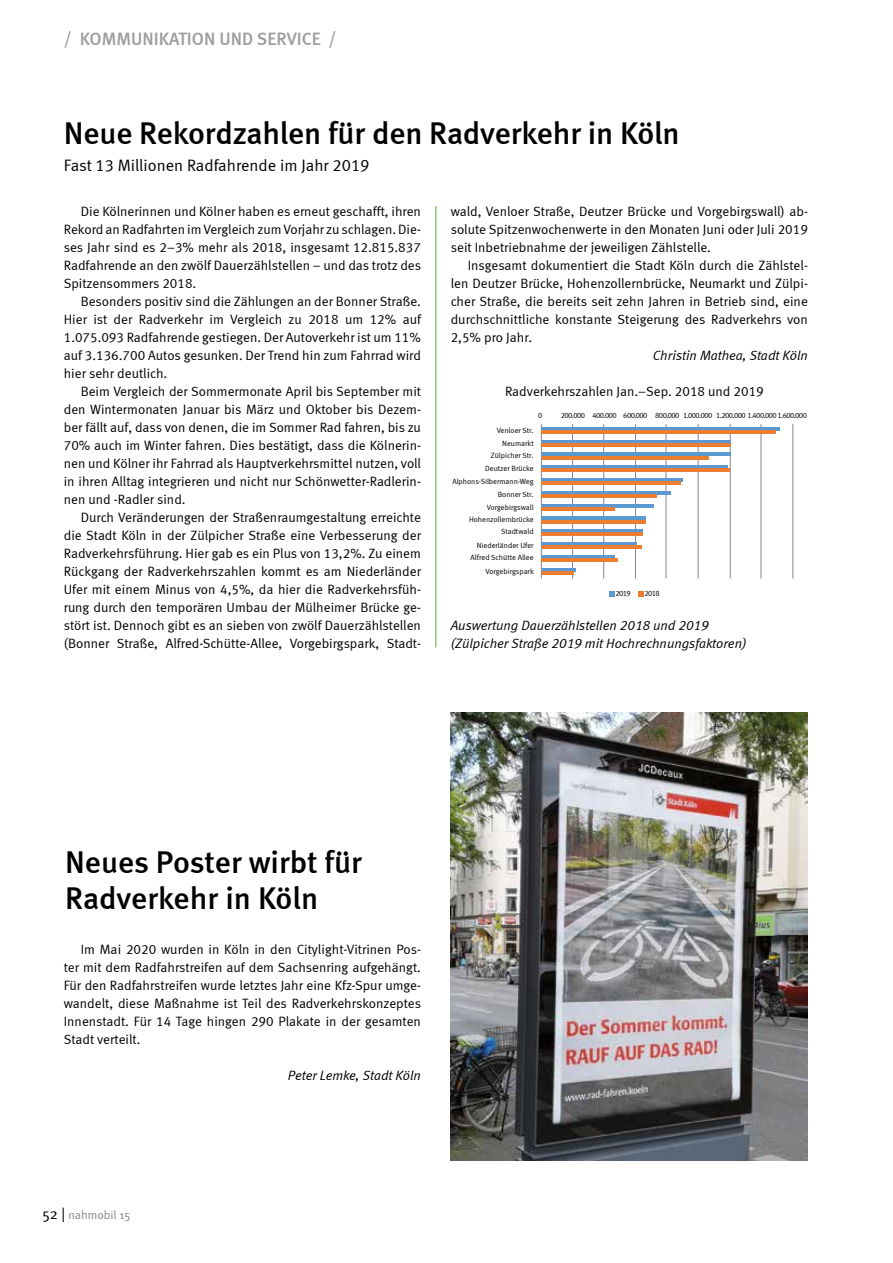
<style>
.page{position:relative;width:893px;height:1263px;background:#fff}
.page>*{position:absolute;margin:0;border:0;box-sizing:border-box;transform-origin:0 0}
.t1{font:31.5px/36px "Meta Medium LF";letter-spacing:-.005em;color:#000}
.t2{font:500 18px "Meta";color:#9d9d9c}
.t3{font:16.5px "Meta Normal LF";color:#000}
.t4{font:13.5px/18px "Meta Normal LF";color:#000;text-align:justify}
.t5{font:italic 13.5px/18px "Meta Normal LF";color:#000}
.t6{font:12px "Meta Normal";letter-spacing:-.005em;color:#878787}
.t7{font:7.65px/12.9px "Meta Normal LF";letter-spacing:-.005em;color:#000;text-align:right}
.t8{font:7.65px "Meta Normal LF";letter-spacing:-.075em;color:#000}
.s1{font-size:15px;color:#000}
</style>
<div class="page">
<hr style="left:436px;top:206px;width:1px;height:441px;background:#52ae32">
<img style="left:451px;top:713px;width:357px;height:448px">
<hr style="left:541px;top:424px;width:1px;height:154px;background:#878787">
<hr style="left:635px;top:424px;width:1px;height:154px;background:#878787">
<hr style="left:666px;top:424px;width:1px;height:154px;background:#878787">
<hr style="left:698px;top:424px;width:1px;height:154px;background:#878787">
<hr style="left:730px;top:424px;width:1px;height:154px;background:#878787">
<hr style="left:761px;top:424px;width:1px;height:154px;background:#878787">
<hr style="left:793px;top:424px;width:1px;height:154px;background:#878787">
<hr style="left:603px;top:424px;width:1px;height:154px;background:#878787">
<hr style="left:572px;top:424px;width:1px;height:154px;background:#878787">
<svg style="left:609px;top:591px;width:5px;height:5px"></svg>
<hr style="left:542px;top:568px;width:33px;height:3px;background:#5c99d3">
<hr style="left:542px;top:555px;width:73px;height:3px;background:#5c99d3">
<hr style="left:542px;top:542px;width:95px;height:3px;background:#5c99d3">
<hr style="left:542px;top:529px;width:101px;height:4px;background:#5c99d3">
<hr style="left:542px;top:517px;width:104px;height:3px;background:#5c99d3">
<hr style="left:542px;top:504px;width:112px;height:3px;background:#5c99d3">
<hr style="left:542px;top:491px;width:129px;height:3px;background:#5c99d3">
<hr style="left:542px;top:478px;width:141px;height:4px;background:#5c99d3">
<svg style="left:542px;top:465px;width:186px;height:4px"></svg>
<hr style="left:542px;top:453px;width:188px;height:3px;background:#5c99d3">
<hr style="left:542px;top:440px;width:189px;height:3px;background:#5c99d3">
<svg style="left:542px;top:427px;width:238px;height:4px"></svg>
<hr style="left:542px;top:571px;width:31px;height:3px;background:#ed7d31">
<hr style="left:542px;top:558px;width:76px;height:4px;background:#ed7d31">
<hr style="left:542px;top:545px;width:100px;height:4px;background:#ed7d31">
<hr style="left:542px;top:532px;width:101px;height:4px;background:#ed7d31">
<hr style="left:542px;top:520px;width:104px;height:3px;background:#ed7d31">
<hr style="left:542px;top:507px;width:73px;height:4px;background:#ed7d31">
<hr style="left:542px;top:494px;width:115px;height:4px;background:#ed7d31">
<hr style="left:542px;top:481px;width:139px;height:4px;background:#ed7d31">
<hr style="left:542px;top:469px;width:188px;height:3px;background:#ed7d31">
<hr style="left:542px;top:456px;width:166px;height:3px;background:#ed7d31">
<hr style="left:542px;top:443px;width:189px;height:3px;background:#ed7d31">
<hr style="left:542px;top:431px;width:234px;height:3px;background:#ed7d31">
<svg style="left:638px;top:591px;width:6px;height:5px"></svg>
<h2 class="t2" style="left:64px;top:28px;width:274px">/ KOMMUNIKATION UND SERVICE /</h2>
<h1 class="t1" style="left:64px;top:115px;width:617px">Neue Rekordzahlen für den Radverkehr in Köln</h1>
<p class="t3" style="left:64px;top:156px;width:307px">Fast 13 Millionen Radfahrende im Jahr 2019</p>
<p class="t4" style="left:64px;top:202px;width:359px;text-indent:17px">Die Kölnerinnen und Kölner haben es erneut geschafft, ihren Rekord an Radfahrten im Vergleich zum Vorjahr zu schlagen. Die&shy;ses Jahr sind es 2–3% mehr als 2018, insgesamt 12.815.837<br>Radfahrende an den zwölf Dauerzählstellen – und das trotz des Spitzensommers 2018.</p>
<p class="t4" style="left:64px;top:292px;width:359px;text-indent:17px">Besonders positiv sind die Zählungen an der Bonner Straße.<br>Hier ist der Radverkehr im Vergleich zu 2018 um 12% auf 1.075.093 Radfahrende gestiegen. Der Autoverkehr ist um 11% auf 3.136.700 Autos gesunken. Der Trend hin zum Fahrrad wird hier sehr deutlich.</p>
<p class="t4" style="left:64px;top:382px;width:359px;text-indent:17px">Beim Vergleich der Sommermonate April bis September mit den Wintermonaten Januar bis März und Oktober bis Dezem&shy;ber fällt auf, dass von denen, die im Sommer Rad fahren, bis zu 70% auch im Winter fahren. Dies bestätigt, dass die Kölnerin&shy;nen und Kölner ihr Fahrrad als Hauptverkehrsmittel nutzen, voll in ihren Alltag integrieren und nicht nur Schönwetter-Radlerin&shy;nen und -Radler sind.</p>
<p class="t4" style="left:64px;top:508px;width:359px;text-indent:17px">Durch Veränderungen der Straßenraumgestaltung erreichte die Stadt Köln in der Zülpicher Straße eine Verbesserung der Radverkehrsführung. Hier gab es ein Plus von 13,2%. Zu einem Rückgang der Radverkehrszahlen kommt es am Niederländer Ufer mit einem Minus von 4,5%, da hier die Radverkehrsfüh&shy;rung durch den temporären Umbau der Mülheimer Brücke ge&shy;stört ist. Dennoch gibt es an sieben von zwölf Dauerzählstellen (Bonner Straße, Alfred-Schütte-Allee, Vorgebirgspark, Stadt-</p>
<p class="t4" style="left:451px;top:202px;width:359px">wald, Venloer Straße, Deutzer Brücke und Vorgebirgswall) ab&shy;solute Spitzenwochenwerte in den Monaten Juni oder Juli 2019 seit Inbetriebnahme der jeweiligen Zählstelle.</p>
<p class="t4" style="left:451px;top:256px;width:359px;text-indent:17px">Insgesamt dokumentiert die Stadt Köln durch die Zählstel&shy;len Deutzer Brücke, Hohenzollernbrücke, Neumarkt und Zülpi&shy;cher Straße, die bereits seit zehn Jahren in Betrieb sind, eine durchschnittliche konstante Steigerung des Radverkehrs von 2,5% pro Jahr.</p>
<p class="t5" style="left:653px;top:346px;width:157px">Christin Mathea, Stadt Köln</p>
<p class="t4" style="left:505px;top:382px;width:260px">Radverkehrszahlen Jan.–Sep. 2018 und 2019</p>
<p class="t7" style="left:538px;top:409px;width:6px">0</p>
<p class="t7" style="left:561px;top:409px;width:26px">200.000</p>
<p class="t7" style="left:497px;top:424px;width:38px">Venloer Str.</p>
<p class="t7" style="left:452px;top:436px;width:83px">Neumarkt<br>Zülpicher Str.<br>Deutzer Brücke<br>Alphons-Silbermann-Weg<br>Bonner Str.<br>Vorgebirgswall</p>
<p class="t7" style="left:469px;top:513px;width:66px;line-height:12px">Hohenzollernbrücke<br>Stadtwald</p>
<p class="t7" style="left:471px;top:539px;width:65px;line-height:12.3px">Niederländer Ufer<br>Alfred Schütte Allee</p>
<p class="t7" style="left:485px;top:564px;width:50px">Vorgebirgspark</p>
<p class="t8" style="left:592px;top:411px;width:57px">400.000 600.000</p>
<p class="t8" style="left:655px;top:411px;width:153px">800.000 1.000.000 1.200.000 1.400.000 1.600.000</p>
<p class="t7" style="left:615px;top:587px;width:17px">2019</p>
<p class="t7" style="left:644px;top:587px;width:17px">2018</p>
<p class="t5" style="left:451px;top:616px;width:297px">Auswertung Dauerzählstellen 2018 und 2019 (Zülpicher Straße 2019 mit Hochrechnungsfaktoren)</p>
<h1 class="t1" style="left:65px;top:844px;width:298px">Neues Poster wirbt für<br>Radverkehr in Köln</h1>
<p class="t4" style="left:64px;top:940px;width:359px;text-indent:17px">Im Mai 2020 wurden in Köln in den Citylight-Vitrinen Pos&shy;ter mit dem Radfahrstreifen auf dem Sachsenring aufgehängt.<br>Für den Radfahrstreifen wurde letztes Jahr eine Kfz-Spur umge&shy;wandelt, diese Maßnahme ist Teil des Radverkehrskonzeptes Innenstadt. Für 14 Tage hingen 290 Plakate in der gesamten Stadt verteilt.</p>
<p class="t5" style="left:288px;top:1066px;width:135px">Peter Lemke, Stadt Köln</p>
<p class="t6" style="left:43px;top:1208px;width:89px"><span class="s1">52 |</span> nahmobil 15</p>
</div>
